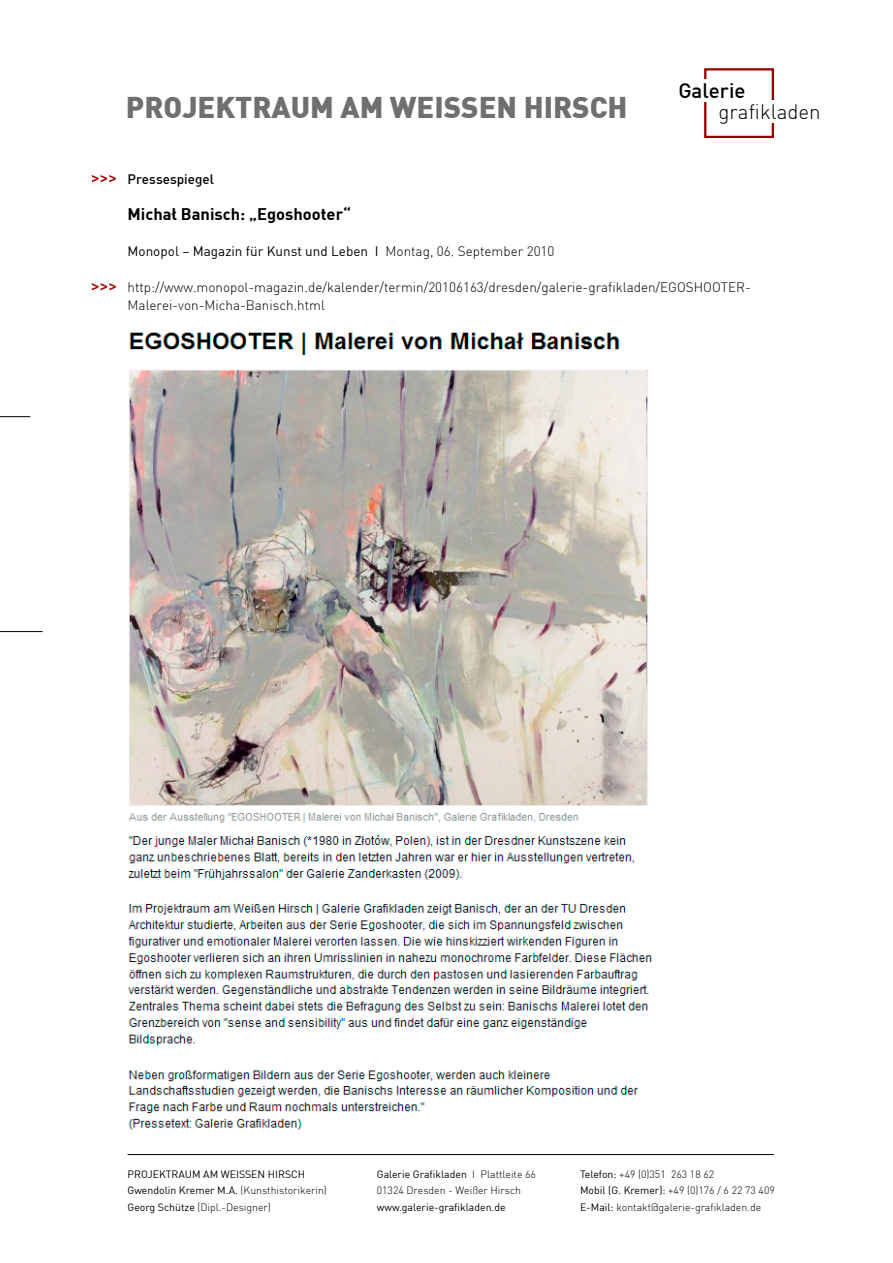
<style>
.page{position:relative;width:893px;height:1263px;background:#fff}
.page>*{position:absolute;margin:0;border:0;box-sizing:border-box;transform-origin:0 0}
.t1{font:29.4px "Dinblack";color:#6f6f6e}
.t2{font:20.55px "Dinlight";color:#000}
.t3{font:20.55px "Dinmed";color:#000}
.t4{font:16.5px "Dinbold";color:#000}
.t5{font:13.5px/18px "Dinlight";color:#000}
.t6{font:13.5px "Dinregular";color:#000}
.t7{font:13.5px "Dinmed";color:#000}
.t8{font:10.5px/16.5px "Dinlight";color:#000}
.t9{font:10.5px/16.5px "DIN";color:#000}
.s1{font-family:"Dinlight"}
.s2{font-family:"DIN"}
</style>
<div class="page">
<hr style="left:0;top:416px;width:30px;height:1px;background:#000">
<hr style="left:0;top:631px;width:43px;height:1px;background:#000">
<div style="left:704px;top:68px;width:70px;height:70px;border:2px solid #980000"></div>
<div style="left:702px;top:79px;width:5px;height:23px;background:#fff"></div>
<hr style="left:771px;top:101px;width:4px;height:22px;background:#fff">
<hr style="left:128px;top:1154px;width:646px;height:1px;background:#000">
<svg style="left:92px;top:175px;width:24px;height:7px"></svg>
<svg style="left:92px;top:283px;width:24px;height:7px"></svg>
<img style="left:127px;top:332px;width:526px;height:798px">
<h2 class="t3" style="left:678px;top:78px;width:69px">Galerie</h2>
<h1 class="t1" style="left:126px;top:88px;width:499px">PROJEKTRAUM AM WEISSEN HIRSCH</h1>
<h2 class="t2" style="left:718px;top:99px;width:104px">grafikladen</h2>
<p class="t7" style="left:128px;top:170px;width:88px">Pressespiegel</p>
<h3 class="t4" style="left:128px;top:203px;width:225px">Michał Banisch: „Egoshooter“</h3>
<p class="t6" style="left:128px;top:242px;width:428px">Monopol – Magazin für Kunst und Leben I <span class="s1">Montag, 06. September 2010</span></p>
<p class="t5" style="left:128px;top:278px;width:625px">http://www.monopol-magazin.de/kalender/termin/20106163/dresden/galerie-grafikladen/EGOSHOOTER-<br>Malerei-von-Micha-Banisch.html</p>
<p class="t9" style="left:128px;top:1165px;width:201px">PROJEKTRAUM AM WEISSEN HIRSCH<br>Gwendolin Kremer M.A. <span class="s1">(Kunsthistorikerin)</span></p>
<p class="t8" style="left:128px;top:1198px;width:145px"><span class="s2">Georg Schütze</span> (Dipl.-Designer)</p>
<p class="t9" style="left:377px;top:1165px;width:161px">Galerie Grafikladen <span class="s1">I Plattleite 66</span></p>
<p class="t8" style="left:377px;top:1182px;width:146px">01324 Dresden - Weißer Hirsch</p>
<p class="t9" style="left:377px;top:1198px;width:130px">www.galerie-grafikladen.de</p>
<p class="t8" style="left:580px;top:1165px;width:196px"><span class="s2">Telefon:</span> +49 (0)351 263 18 62<br><span class="s2">Mobil (G. Kremer):</span> +49 (0)176 / 6 22 73 409<br><span class="s2">E-Mail:</span> kontakt@galerie-grafikladen.de</p>
</div>
